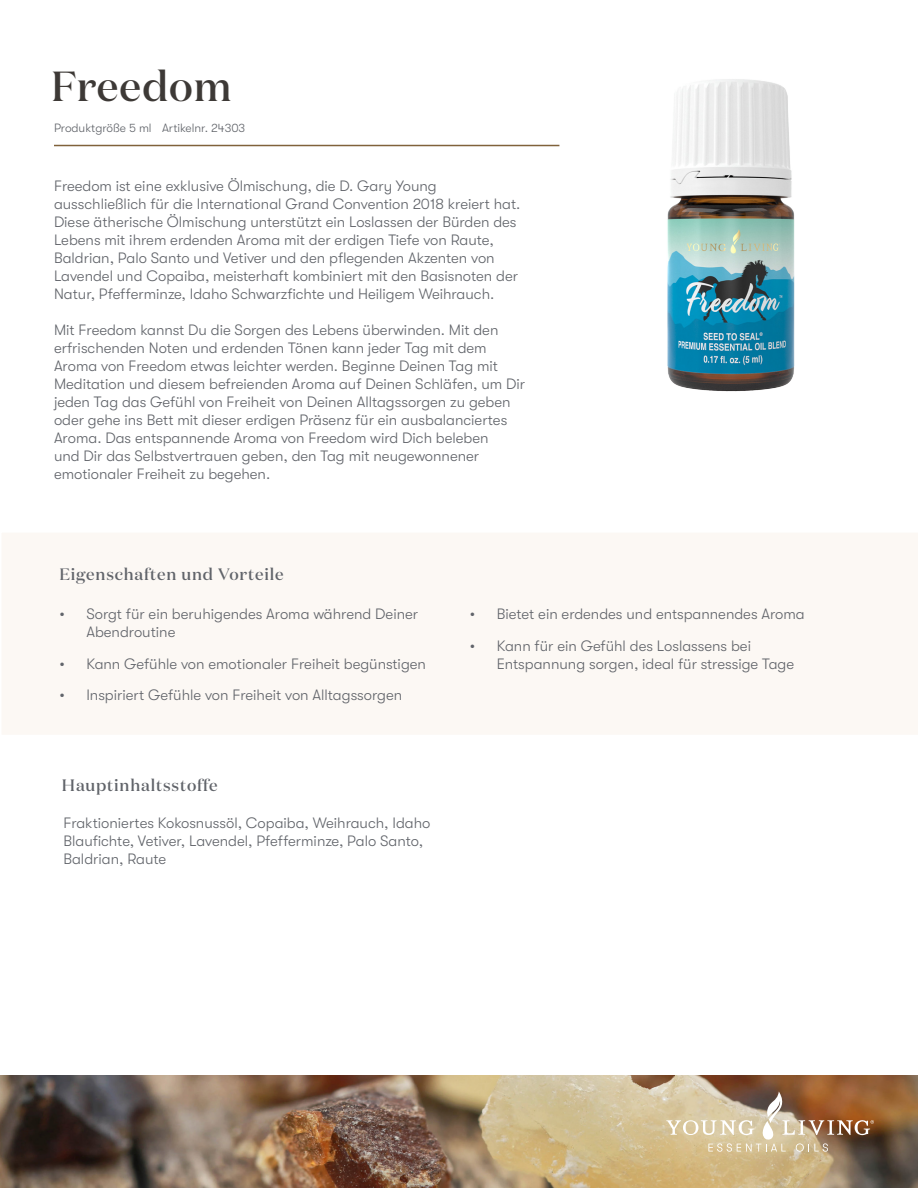
<style>
.page{position:relative;width:918px;height:1188px;background:#fff}
.page>*{position:absolute;margin:0;border:0;box-sizing:border-box;transform-origin:0 0}
.t1{font:500 42px "Domaine Display";letter-spacing:.02em;color:#3d3936}
.t2{font:500 16.5px "Domaine Display";letter-spacing:.05em;color:#61646a}
.t3{font:300 15px/18px "GT Walsheim Pro";color:#61646a}
.t4{font:300 12px "GT Walsheim Pro";color:#61646a}
</style>
<div class="page">
<img style="left:0;top:1076px;width:918px;height:112px">
<div style="left:2px;top:533px;width:916px;height:201px;background:#fcf8f4"></div>
<hr style="left:54px;top:145px;width:505px;height:1px;background:#80623b">
<img style="left:535px;top:79px;width:260px;height:313px">
<svg style="left:666px;top:1092px;width:208px;height:60px;background:#ba9f7e"></svg>
<h1 class="t1" style="left:51px;top:60px;width:182px">Freedom</h1>
<p class="t4" style="left:54px;top:121px;width:193px">Produktgröße 5 ml Artikelnr. 24303</p>
<p class="t3" style="left:54px;top:177px;width:468px">Freedom ist eine exklusive Ölmischung, die D. Gary Young ausschließlich für die International Grand Convention 2018 kreiert hat.<br>Diese ätherische Ölmischung unterstützt ein Loslassen der Bürden des Lebens mit ihrem erdenden Aroma mit der erdigen Tiefe von Raute, Baldrian, Palo Santo und Vetiver und den pflegenden Akzenten von Lavendel und Copaiba, meisterhaft kombiniert mit den Basisnoten der Natur, Pfefferminze, Idaho Schwarzfichte und Heiligem Weihrauch.</p>
<p class="t3" style="left:54px;top:321px;width:473px">Mit Freedom kannst Du die Sorgen des Lebens überwinden. Mit den erfrischenden Noten und erdenden Tönen kann jeder Tag mit dem Aroma von Freedom etwas leichter werden. Beginne Deinen Tag mit Meditation und diesem befreienden Aroma auf Deinen Schläfen, um Dir jeden Tag das Gefühl von Freiheit von Deinen Alltagssorgen zu geben oder gehe ins Bett mit dieser erdigen Präsenz für ein ausbalanciertes Aroma. Das entspannende Aroma von Freedom wird Dich beleben<br>und Dir das Selbstvertrauen geben, den Tag mit neugewonnener emotionaler Freiheit zu begehen.</p>
<p class="t2" style="left:59px;top:564px;width:226px">Eigenschaften und Vorteile</p>
<p class="t3" style="left:86px;top:605px;width:333px;text-indent:-27px">• Sorgt für ein beruhigendes Aroma während Deiner<br>Abendroutine</p>
<p class="t3" style="left:59px;top:655px;width:368px">• Kann Gefühle von emotionaler Freiheit begünstigen</p>
<p class="t3" style="left:59px;top:686px;width:344px">• Inspiriert Gefühle von Freiheit von Alltagssorgen</p>
<p class="t2" style="left:62px;top:775px;width:157px">Hauptinhaltsstoffe</p>
<p class="t3" style="left:63px;top:813px;width:369px">Fraktioniertes Kokosnussöl, Copaiba, Weihrauch, Idaho<br>Blaufichte, Vetiver, Lavendel, Pfefferminze, Palo Santo,<br>Baldrian, Raute</p>
<p class="t3" style="left:470px;top:605px;width:337px">• Bietet ein erdendes und entspannendes Aroma</p>
<p class="t3" style="left:497px;top:637px;width:299px;text-indent:-27px">• Kann für ein Gefühl des Loslassens bei<br>Entspannung sorgen, ideal für stressige Tage</p>
</div>
